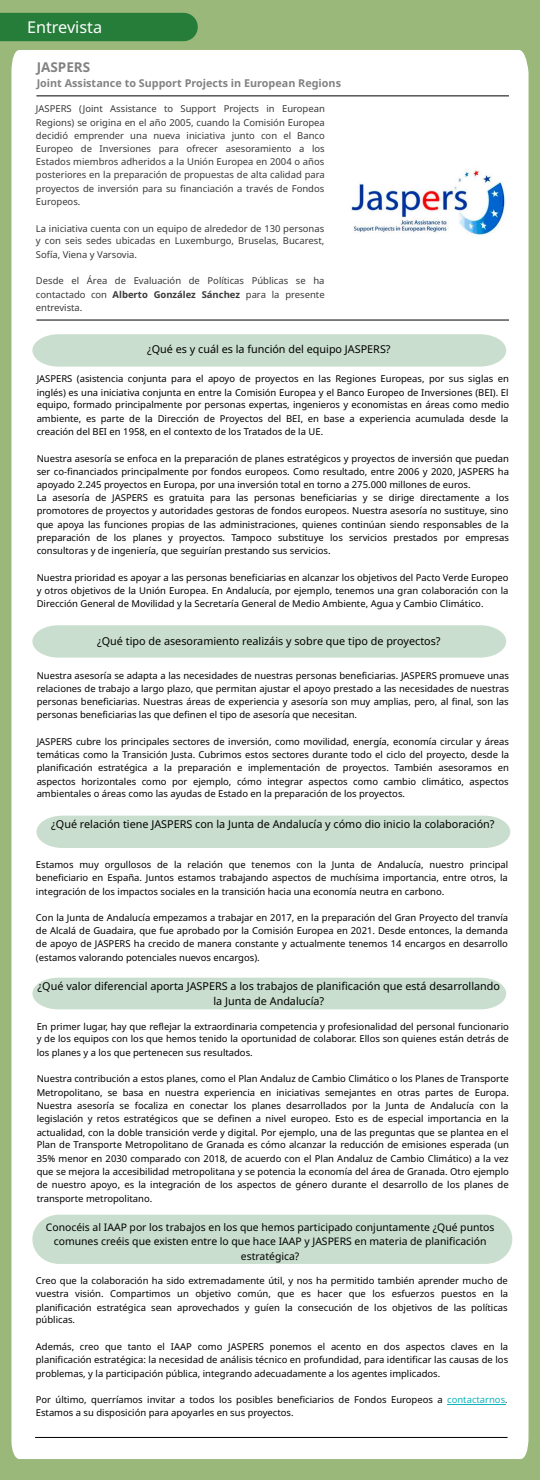
<style>
.page{position:relative;width:540px;height:1480px;background:#99b87a}
.page>*{position:absolute;margin:0;border:0;box-sizing:border-box;transform-origin:0 0}
.t1{font:16.2px "Noto Sans";color:#fff}
.t2{font:700 13.5px "Noto Sans";color:#000}
.t3{font:10.8px/14.8px "Noto Sans";color:#000;text-align:center}
.t4{font:700 10.8px "Noto Sans";color:#000}
.t5{font:10.38px/14.5px "Noto Sans";color:#000;text-align:center}
.t6{font:9.45px/13.3px "Noto Sans";color:#000;text-align:justify}
.t7{font:9.45px/13.3px "Noto Sans";color:#393939;text-align:justify}
.s1{font-weight:700}
.s2{color:#0fb4bb}
.s3{color:#393939}
</style>
<div class="page">
<div style="left:11px;top:50px;width:518px;height:1409px;background:#fff"></div>
<hr style="left:36px;top:96px;width:473px;height:1px;background:#000">
<div style="left:0;top:13px;width:198px;height:28px;background:#267d39"></div>
<hr style="left:36px;top:320px;width:473px;height:1px;background:#000">
<svg style="left:32px;top:334px;width:474px;height:33px;background:#cbdfd0"></svg>
<div style="left:32px;top:625px;width:474px;height:32px;background:#c9dece"></div>
<div style="left:36px;top:815px;width:474px;height:33px;background:#c9dece"></div>
<hr style="left:35px;top:1437px;width:473px;height:1px;background:#000">
<div style="left:32px;top:977px;width:474px;height:32px;background:#c9dece"></div>
<div style="left:32px;top:1214px;width:480px;height:50px;background:#c9dece"></div>
<hr style="left:447px;top:1403px;width:58px;height:1px;background:#0fb4bb">
<img style="left:348px;top:122px;width:161px;height:159px">
<h1 class="t1" style="left:27px;top:16px;width:77px">Entrevista</h1>
<h2 class="t2" style="left:37px;top:57px;width:55px">JASPERS</h2>
<p class="t7" style="left:36px;top:102px;width:290px">JASPERS (Joint Assistance to Support Projects in European Regions) se origina en el año 2005, cuando la Comisión Europea decidió emprender una nueva iniciativa junto con el Banco Europeo de Inversiones para ofrecer asesoramiento a los Estados miembros adheridos a la Unión Europea en 2004 o años posteriores en la preparación de propuestas de alta calidad para proyectos de inversión para su financiación a través de Fondos Europeos.</p>
<p class="t7" style="left:36px;top:221px;width:290px;line-height:13.2px">La iniciativa cuenta con un equipo de alrededor de 130 personas y con seis sedes ubicadas en Luxemburgo, Bruselas, Bucarest, Sofía, Viena y Varsovia.</p>
<p class="t7" style="left:36px;top:274px;width:290px;line-height:13.2px">Desde el Área de Evaluación de Políticas Públicas se ha contactado con <span class="s1">Alberto González Sánchez</span> para la presente entrevista.</p>
<p class="t4" style="left:37px;top:76px;width:306px">Joint Assistance to Support Projects in European Regions</p>
<p class="t3" style="left:147px;top:341px;width:245px">¿Qué es y cuál es la función del equipo JASPERS?</p>
<p class="t6" style="left:37px;top:372px;width:474px;line-height:13.2px">JASPERS (asistencia conjunta para el apoyo de proyectos en las Regiones Europeas, por sus siglas en inglés) es una iniciativa conjunta en entre la Comisión Europea y el Banco Europeo de Inversiones (BEI). El equipo, formado principalmente por personas expertas, ingenieros y economistas en áreas como medio ambiente, es parte de la Dirección de Proyectos del BEI, en base a experiencia acumulada desde la creación del BEI en 1958, en el contexto de los Tratados de la UE.</p>
<p class="t6" style="left:37px;top:451px;width:474px;text-align:left">Nuestra asesoría se enfoca en la preparación de planes estratégicos y proyectos de inversión que puedan ser co-financiados principalmente por fondos europeos. Como resultado, entre 2006 y 2020, JASPERS ha apoyado 2.245 proyectos en Europa, por una inversión total en torno a 275.000 millones de euros.<br>La asesoría de JASPERS es gratuita para las personas beneficiarias y se dirige directamente a los promotores de proyectos y autoridades gestoras de fondos europeos. Nuestra asesoría no sustituye, sino que apoya las funciones propias de las administraciones, quienes continúan siendo responsables de la preparación de los planes y proyectos. Tampoco substituye los servicios prestados por empresas consultoras y de ingeniería, que seguirían prestando sus servicios.</p>
<p class="t6" style="left:37px;top:570px;width:473px;line-height:13.2px">Nuestra prioridad es apoyar a las personas beneficiarias en alcanzar los objetivos del Pacto Verde Europeo y otros objetivos de la Unión Europea. En Andalucía, por ejemplo, tenemos una gran colaboración con la Dirección General de Movilidad y la Secretaría General de Medio Ambiente, Agua y Cambio Climático.</p>
<p class="t3" style="left:97px;top:634px;width:345px">¿Qué tipo de asesoramiento realizáis y sobre que tipo de proyectos?</p>
<p class="t6" style="left:37px;top:668px;width:474px">Nuestra asesoría se adapta a las necesidades de nuestras personas beneficiarias. JASPERS promueve unas relaciones de trabajo a largo plazo, que permitan ajustar el apoyo prestado a las necesidades de nuestras personas beneficiarias. Nuestras áreas de experiencia y asesoría son muy amplias, pero, al final, son las personas beneficiarias las que definen el tipo de asesoría que necesitan.</p>
<p class="t6" style="left:37px;top:734px;width:474px;line-height:13.2px">JASPERS cubre los principales sectores de inversión, como movilidad, energía, economía circular y áreas temáticas como la Transición Justa. Cubrimos estos sectores durante todo el ciclo del proyecto, desde la planificación estratégica a la preparación e implementación de proyectos. También asesoramos en aspectos horizontales como por ejemplo, cómo integrar aspectos como cambio climático, aspectos ambientales o áreas como las ayudas de Estado en la preparación de los proyectos.</p>
<p class="t3" style="left:51px;top:816px;width:445px">¿Qué relación tiene JASPERS con la Junta de Andalucía y cómo dio inicio la colaboración?</p>
<p class="t6" style="left:36px;top:858px;width:474px;line-height:13.2px">Estamos muy orgullosos de la relación que tenemos con la Junta de Andalucía, nuestro principal beneficiario en España. Juntos estamos trabajando aspectos de muchísima importancia, entre otros, la integración de los impactos sociales en la transición hacia una economía neutra en carbono.</p>
<p class="t6" style="left:36px;top:910px;width:474px">Con la Junta de Andalucía empezamos a trabajar en 2017, en la preparación del Gran Proyecto del tranvía de Alcalá de Guadaira, que fue aprobado por la Comisión Europea en 2021. Desde entonces, la demanda de apoyo de JASPERS ha crecido de manera constante y actualmente tenemos 14 encargos en desarrollo (estamos valorando potenciales nuevos encargos).</p>
<p class="t3" style="left:38px;top:978px;width:464px">¿Qué valor diferencial aporta JASPERS a los trabajos de planificación que está desarrollando la Junta de Andalucía?</p>
<p class="t6" style="left:37px;top:1019px;width:474px;line-height:13.2px">En primer lugar, hay que reflejar la extraordinaria competencia y profesionalidad del personal funcionario y de los equipos con los que hemos tenido la oportunidad de colaborar. Ellos son quienes están detrás de los planes y a los que pertenecen sus resultados.</p>
<p class="t6" style="left:37px;top:1072px;width:474px">Nuestra contribución a estos planes, como el Plan Andaluz de Cambio Climático o los Planes de Transporte Metropolitano, se basa en nuestra experiencia en iniciativas semejantes en otras partes de Europa.<br>Nuestra asesoría se focaliza en conectar los planes desarrollados por la Junta de Andalucía con la legislación y retos estratégicos que se definen a nivel europeo. Esto es de especial importancia en la actualidad, con la doble transición verde y digital. Por ejemplo, una de las preguntas que se plantea en el Plan de Transporte Metropolitano de Granada es cómo alcanzar la reducción de emisiones esperada (un 35% menor en 2030 comparado con 2018, de acuerdo con el Plan Andaluz de Cambio Climático) a la vez que se mejora la accesibilidad metropolitana y se potencia la economía del área de Granada. Otro ejemplo de nuestro apoyo, es la integración de los aspectos de género durante el desarrollo de los planes de transporte metropolitano.</p>
<p class="t5" style="left:46px;top:1219px;width:450px">Conocéis al IAAP por los trabajos en los que hemos participado conjuntamente ¿Qué puntos comunes creéis que existen entre lo que hace IAAP y JASPERS en materia de planificación estratégica?</p>
<p class="t6" style="left:36px;top:1273px;width:474px">Creo que la colaboración ha sido extremadamente útil, y nos ha permitido también aprender mucho de vuestra visión. Compartimos un objetivo común, que es hacer que los esfuerzos puestos en la planificación estratégica sean aprovechados y guíen la consecución de los objetivos de las políticas públicas.</p>
<p class="t6" style="left:36px;top:1339px;width:474px;line-height:13.5px">Además, creo que tanto el IAAP como JASPERS ponemos el acento en dos aspectos claves en la planificación estratégica: la necesidad de análisis técnico en profundidad, para identificar las causas de los problemas, y la participación pública, integrando adecuadamente a los agentes implicados.</p>
<p class="t6" style="left:36px;top:1393px;width:473px;line-height:12.8px">Por último, querríamos invitar a todos los posibles beneficiarios de Fondos Europeos a <span class="s2">contactarnos</span><span class="s3">.<br></span>Estamos a su disposición para apoyarles en sus proyectos.</p>
</div>
